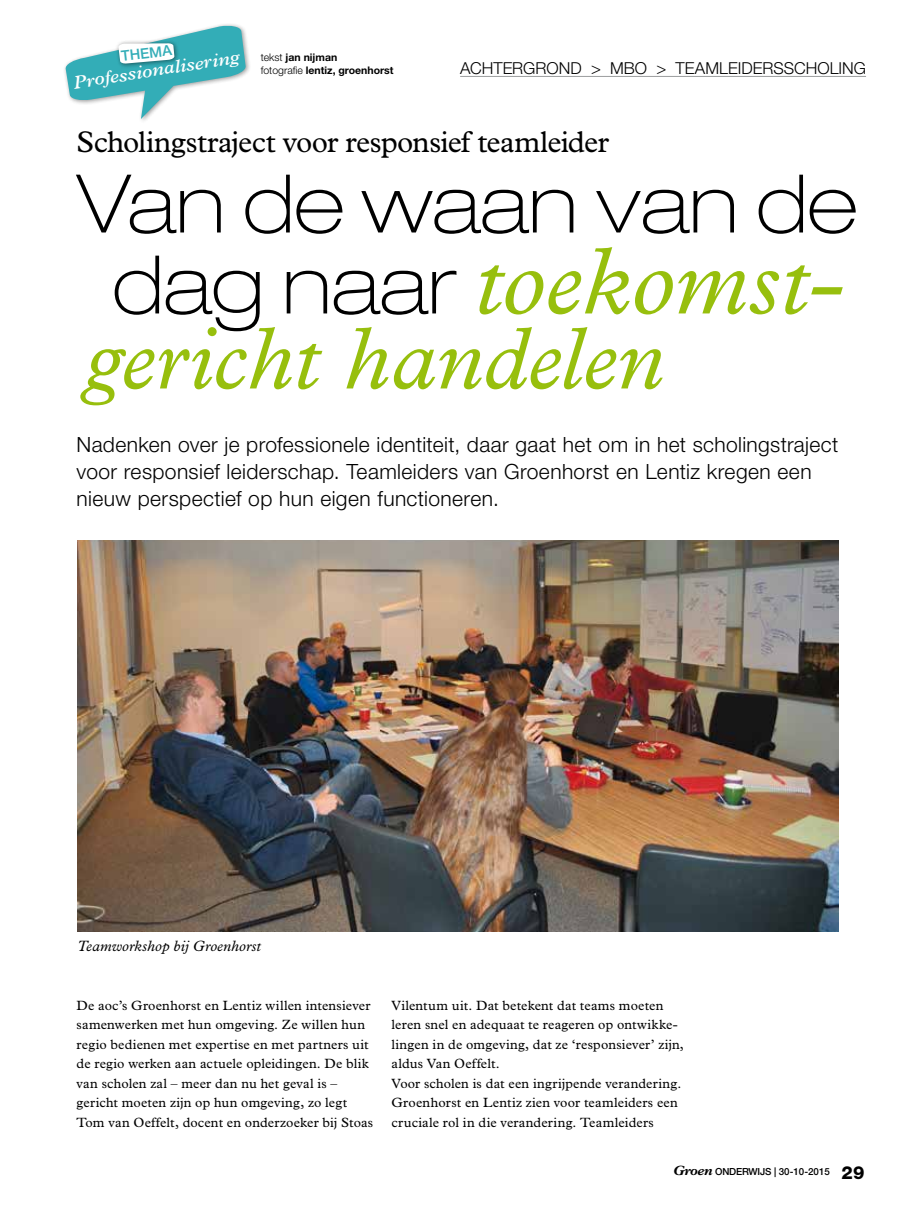
<style>
.page{position:relative;width:915px;height:1212px;background:#fff}
.page>*{position:absolute;margin:0;border:0;box-sizing:border-box;transform-origin:0 0}
.t1{font:italic 95.55px "Plantin Std";color:#97bf0d}
.t2{font:italic 88.5px "Plantin Std";color:#97bf0d}
.t3{font:100 expanded 81px "Helvetica Neue LT Std";color:#000}
.t4{font:30px "Plantin Std";letter-spacing:-.025em;color:#000}
.t5{font:300 21px/27px "Helvetica Neue LT Std";letter-spacing:.02em;color:#000}
.t6{font:italic 600 18.45px "Plantin Std";color:#fff}
.t7{font:300 16.5px "Helvetica Neue LT Std";color:#000}
.t8{font:italic 15px "Plantin Std";letter-spacing:.01em;color:#000}
.t9{font:500 14.55px "Helvetica Neue LT Std";color:#0099a6}
.t10{font:13.5px/19.5px "Plantin Std";letter-spacing:.015em;color:#000}
.t11{font:700 10.5px/12.6px "Helvetica Neue LT Std";color:#000}
.t12{font:500 9.75px "Helvetica Neue LT Std";letter-spacing:-.02em;color:#000}
.s1{font-weight:300}
.s2{font-family:"Helvetica Neue LT Std";font-weight:100;font-style:normal;font-stretch:expanded;font-size:81px;color:#000}
.s3{font-family:"Plantin Std";font-weight:700;font-style:italic;font-size:13.5px}
.s4{font-weight:800;font-size:18px}
</style>
<div class="page">
<div style="left:63px;top:23px;width:188px;height:101px;background:#000;opacity:.48"></div>
<svg style="left:65px;top:25px;width:181px;height:94px"></svg>
<hr style="left:460px;top:76px;width:405px;height:1px;background:#9c9e9f">
<img style="left:77px;top:540px;width:761px;height:392px">
<p class="t9" style="left:120px;top:47px;width:52px;rotate:-6deg">THEMA</p>
<h3 class="t6" style="left:72px;top:72px;width:169px;rotate:-9deg">Professionalisering</h3>
<p class="t11" style="left:260px;top:51px;width:134px"><span class="s1">tekst</span> jan nijman<br><span class="s1">fotografie</span> lentiz, groenhorst</p>
<p class="t7" style="left:460px;top:58px;width:407px">ACHTERGROND &gt; MBO &gt; TEAMLEIDERSSCHOLING</p>
<h3 class="t4" style="left:77px;top:124px;width:533px">Scholingstraject voor responsief teamleider</h3>
<h3 class="t3" style="left:77px;top:156px;width:781px">Van de waan van de</h3>
<h1 class="t1" style="left:112px;top:226px;width:731px"><span class="s2">dag naar</span> toekomst-</h1>
<h2 class="t2" style="left:83px;top:307px;width:582px">gericht handelen</h2>
<h3 class="t5" style="left:77px;top:430px;width:763px">Nadenken over je professionele identiteit, daar gaat het om in het scholingstraject voor responsief leiderschap. Teamleiders van Groenhorst en Lentiz kregen een nieuw perspectief op hun eigen functioneren.</h3>
<p class="t8" style="left:77px;top:937px;width:185px">Teamworkshop bij Groenhorst</p>
<p class="t10" style="left:77px;top:995px;width:298px">De aoc’s Groenhorst en Lentiz willen intensiever samenwerken met hun omgeving. Ze willen hun regio bedienen met expertise en met partners uit de regio werken aan actuele opleidingen. De blik van scholen zal – meer dan nu het geval is – gericht moeten zijn op hun omgeving, zo legt Tom van Oeffelt, docent en onderzoeker bij Stoas</p>
<p class="t10" style="left:391px;top:995px;width:294px">Vilentum uit. Dat betekent dat teams moeten leren snel en adequaat te reageren op ontwikke&shy;lingen in de omgeving, dat ze ‘responsiever’ zijn, aldus Van Oeffelt.<br>Voor scholen is dat een ingrijpende verandering.<br>Groenhorst en Lentiz zien voor teamleiders een cruciale rol in die verandering. Teamleiders</p>
<p class="t12" style="left:673px;top:1166px;width:192px"><span class="s3">Groen</span> ONDERWIJS | 30-10-2015 <span class="s4">29</span></p>
</div>
